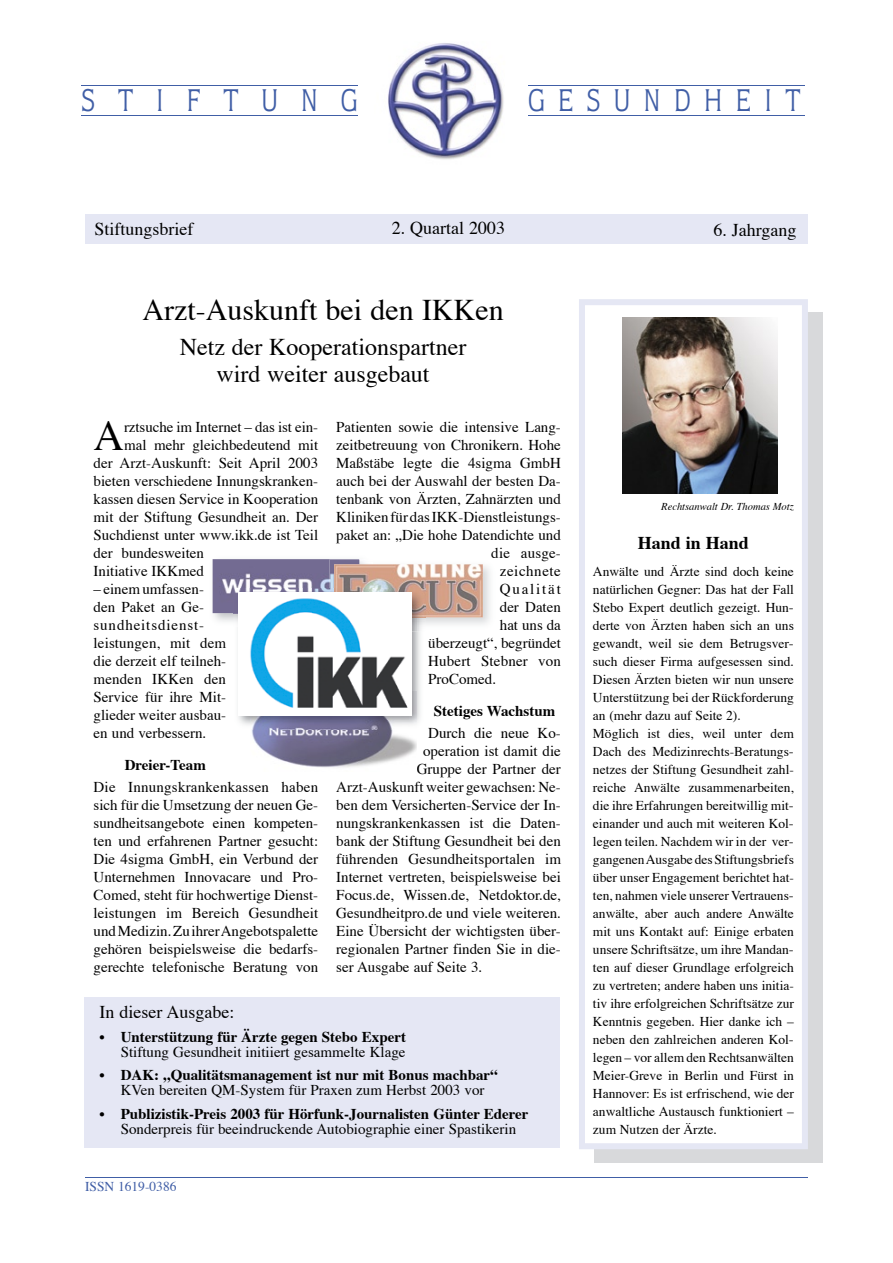
<style>
.page{position:relative;width:893px;height:1263px;background:#fff}
.page>*{position:absolute;margin:0;border:0;box-sizing:border-box;transform-origin:0 0}
.t1{font:42.15px "Times";color:#000}
.t2{font:31.35px "Quorum";letter-spacing:.495em;color:#405ea6;scale:.87 1}
.t3{font:31.35px "Quorum";letter-spacing:.845em;color:#405ea6;scale:.87 1}
.t4{font:30px "Times";color:#000}
.t5{font:24px/27px "Times";color:#000;text-align:center}
.t6{font:18px "Times";color:#000}
.t7{font:700 18px "Times";color:#000}
.t8{font:15px/18px "Times";color:#000}
.t9{font:700 15px "Times";color:#000}
.t10{font:15px "Times";letter-spacing:.04em;color:#000}
.t11{font:15px "Times";letter-spacing:.12em;color:#000}
.t12{font:13.5px/18px "Times";color:#000}
.t13{font:13.5px "Times";color:#405ea6}
.t14{font:italic 10.5px "Times";color:#000}
</style>
<div class="page">
<hr style="left:82px;top:85px;width:276px;height:1px;background:#405ea6">
<hr style="left:82px;top:115px;width:276px;height:1px;background:#405ea6">
<hr style="left:528px;top:85px;width:276px;height:1px;background:#405ea6">
<hr style="left:528px;top:116px;width:276px;height:1px;background:#405ea6">
<img style="left:388px;top:43px;width:116px;height:117px">
<div style="left:594px;top:313px;width:229px;height:850px;background:#d8d9db"></div>
<svg style="left:579px;top:299px;width:229px;height:850px;background:#fcfcfd"></svg>
<div style="left:85px;top:214px;width:723px;height:29px;background:#e5e7f4"></div>
<hr style="left:85px;top:1177px;width:723px;height:1px;background:#405ea6">
<div style="left:84px;top:997px;width:475px;height:151px;background:#e5e7f4"></div>
<img style="left:251px;top:729px;width:166px;height:39px">
<img style="left:212px;top:559px;width:148px;height:63px">
<img style="left:213px;top:559px;width:146px;height:54px">
<svg style="left:359px;top:560px;width:7px;height:4px"></svg>
<img style="left:329px;top:560px;width:30px;height:28px">
<img style="left:334px;top:564px;width:149px;height:53px">
<img style="left:623px;top:317px;width:154px;height:176px">
<img style="left:238px;top:632px;width:182px;height:97px">
<img style="left:234px;top:588px;width:95px;height:35px">
<img style="left:412px;top:617px;width:13px;height:15px">
<img style="left:329px;top:588px;width:5px;height:5px">
<img style="left:334px;top:588px;width:91px;height:29px">
<img style="left:239px;top:593px;width:172px;height:122px">
<h2 class="t3" style="left:82px;top:82px;width:319px">STIFTUNG</h2>
<h2 class="t2" style="left:528px;top:82px;width:315px">GESUNDHEIT</h2>
<p class="t6" style="left:392px;top:211px;width:115px">2. Quartal 2003</p>
<p class="t6" style="left:94px;top:212px;width:100px">Stiftungsbrief</p>
<p class="t6" style="left:713px;top:213px;width:85px">6. Jahrgang</p>
<h3 class="t4" style="left:142px;top:282px;width:363px">Arzt-Auskunft bei den IKKen</h3>
<h3 class="t5" style="left:180px;top:331px;width:288px">Netz der Kooperationspartner wird weiter ausgebaut</h3>
<h1 class="t1" style="left:94px;top:396px;width:32px">A</h1>
<p class="t8" style="left:124px;top:417px;width:196px">rztsuche im Internet – das ist ein-</p>
<p class="t8" style="left:124px;top:435px;width:196px">mal mehr gleichbedeutend mit</p>
<p class="t8" style="left:94px;top:453px;width:226px">der Arzt-Auskunft: Seit April 2003</p>
<p class="t8" style="left:94px;top:471px;width:226px">bieten verschiedene Innungs kranken-</p>
<p class="t8" style="left:94px;top:489px;width:226px">kassen diesen Service in Koopera tion</p>
<p class="t8" style="left:94px;top:507px;width:226px">mit der Stiftung Gesundheit an. Der</p>
<p class="t8" style="left:94px;top:525px;width:226px">Suchdienst unter www.ikk.de ist Teil</p>
<p class="t8" style="left:94px;top:543px;width:112px">der bundesweiten</p>
<p class="t8" style="left:94px;top:561px;width:112px">Initiative IKKmed</p>
<p class="t8" style="left:94px;top:579px;width:134px">– einem umfassen&shy;den Paket an Ge&shy;sundheitsdienst&shy;leistungen, mit dem die derzeit elf teilneh&shy;menden IKKen den<br>Ser vice für ihre Mit&shy;glieder weiter ausbau&shy;en und verbessern.</p>
<p class="t9" style="left:125px;top:750px;width:83px">Dreier-Team</p>
<p class="t8" style="left:94px;top:777px;width:226px;text-align:justify">Die Innungskrankenkassen haben sich für die Umsetzung der neuen Ge&shy;sundheitsangebote einen kompeten&shy;ten und erfahrenen Partner gesucht:<br>Die 4sigma GmbH, ein Verbund der Unternehmen Innovacare und Pro-Comed, steht für hochwertige Dienst&shy;leistungen im Bereich Gesundheit und Medizin. Zu ihrer Angebotspalette gehören beispielsweise die bedarfs&shy;gerechte telefonische Beratung von</p>
<p class="t8" style="left:336px;top:417px;width:226px">Pati enten sowie die intensive Lang-</p>
<p class="t8" style="left:336px;top:435px;width:226px">zeitbetreuung von Chronikern. Hohe</p>
<p class="t8" style="left:336px;top:453px;width:226px">Maßstäbe legte die 4sigma GmbH</p>
<p class="t8" style="left:336px;top:471px;width:226px">auch bei der Auswahl der besten Da-</p>
<p class="t8" style="left:336px;top:489px;width:226px">tenbank von Ärzten, Zahnärzten und</p>
<p class="t8" style="left:336px;top:507px;width:226px">Kliniken für das IKK-Dienstleistungs-</p>
<p class="t8" style="left:336px;top:525px;width:226px">paket an: „Die hohe Datendichte und</p>
<p class="t8" style="left:491px;top:543px;width:71px">die ausge-</p>
<p class="t10" style="left:500px;top:557px;width:63px">zeichnete</p>
<p class="t11" style="left:500px;top:575px;width:63px">Qualität</p>
<p class="t8" style="left:500px;top:597px;width:63px">der Daten</p>
<p class="t8" style="left:500px;top:615px;width:63px">hat uns da</p>
<p class="t8" style="left:428px;top:633px;width:134px">über zeugt“, begründet</p>
<p class="t8" style="left:428px;top:651px;width:134px">Hubert Stebner von</p>
<p class="t8" style="left:428px;top:669px;width:69px">ProComed.</p>
<p class="t9" style="left:434px;top:696px;width:123px">Stetiges Wachstum</p>
<p class="t8" style="left:428px;top:723px;width:134px">Durch die neue Ko-</p>
<p class="t8" style="left:423px;top:741px;width:139px">operation ist damit die</p>
<p class="t8" style="left:417px;top:759px;width:146px">Gruppe der Partner der</p>
<p class="t8" style="left:336px;top:777px;width:226px">Arzt-Auskunft weiter gewachsen: Ne-</p>
<p class="t8" style="left:336px;top:795px;width:226px">ben dem Versicherten-Service der In-</p>
<p class="t8" style="left:336px;top:813px;width:226px">nungskrankenkassen ist die Da ten-</p>
<p class="t8" style="left:336px;top:831px;width:226px">bank der Stiftung Gesundheit bei den</p>
<p class="t8" style="left:336px;top:849px;width:226px">führenden Ge sundheitsportalen im</p>
<p class="t8" style="left:336px;top:867px;width:226px">Internet vertreten, beispielsweise bei</p>
<p class="t8" style="left:336px;top:885px;width:226px">Focus.de, Wissen.de, Netdoktor.de,</p>
<p class="t8" style="left:336px;top:903px;width:226px">Ge sundheitpro.de und viele weiteren.</p>
<p class="t8" style="left:336px;top:921px;width:226px">Eine Übersicht der wichtigsten über-</p>
<p class="t8" style="left:336px;top:939px;width:226px">regionalen Partner finden Sie in die-</p>
<p class="t8" style="left:336px;top:957px;width:148px">ser Ausgabe auf Seite 3.</p>
<p class="t6" style="left:99px;top:995px;width:136px">In dieser Ausgabe:</p>
<p class="t9" style="left:99px;top:1022px;width:308px">• Unterstützung für Ärzte gegen Stebo Expert</p>
<p class="t8" style="left:121px;top:1041px;width:286px">Stiftung Gesundheit initiiert gesammelte Klage</p>
<p class="t9" style="left:99px;top:1061px;width:400px">• DAK: „Qualitätsmanagement ist nur mit Bonus machbar“</p>
<p class="t8" style="left:121px;top:1080px;width:365px">KVen bereiten QM-System für Praxen zum Herbst 2003 vor</p>
<p class="t9" style="left:99px;top:1099px;width:431px">• Publizistik-Preis 2003 für Hörfunk-Journalisten Günter Ederer</p>
<p class="t8" style="left:121px;top:1118px;width:397px">Sonderpreis für beeindruckende Autobiographie einer Spastikerin</p>
<p class="t13" style="left:85px;top:1174px;width:93px">ISSN 1619-0386</p>
<p class="t14" style="left:661px;top:497px;width:134px">Rechtsanwalt Dr. Thomas Motz</p>
<p class="t7" style="left:638px;top:526px;width:112px">Hand in Hand</p>
<p class="t12" style="left:593px;top:561px;width:203px">Anwälte und Ärzte sind doch keine natürlichen Gegner: Das hat der Fall Stebo Expert deutlich gezeigt. Hun&shy;derte von Ärzten haben sich an uns gewandt, weil sie dem Betrugsver&shy;such dieser Firma aufgesessen sind.<br>Diesen Ärzten bieten wir nun unsere Unterstützung bei der Rückforderung an (mehr dazu auf Seite 2).<br>Möglich ist dies, weil unter dem Dach des Medizinrechts-Beratungs&shy;netzes der Stiftung Gesundheit zahl&shy;reiche Anwälte zusammenarbeiten, die ihre Erfahrungen bereitwillig mit&shy;einander und auch mit weiteren Kol&shy;legen teilen. Nachdem wir in der ver&shy;gangenen Ausgabe des Stiftungsbriefs über unser Engagement berichtet hat&shy;ten, nahmen viele unserer Vertrauens&shy;anwälte, aber auch andere Anwälte mit uns Kontakt auf: Einige erbaten unsere Schriftsätze, um ihre Mandan&shy;ten auf dieser Grundlage erfolgreich zu vertreten; andere haben uns initia&shy;tiv ihre erfolgreichen Schriftsätze zur Kenntnis gegeben. Hier danke ich – neben den zahlreichen anderen Kol&shy;legen – vor allem den Rechtsanwälten Meier-Greve in Berlin und Fürst in Hannover: Es ist erfrischend, wie der anwaltliche Austausch funktioniert – zum Nutzen der Ärzte.</p>
</div>
